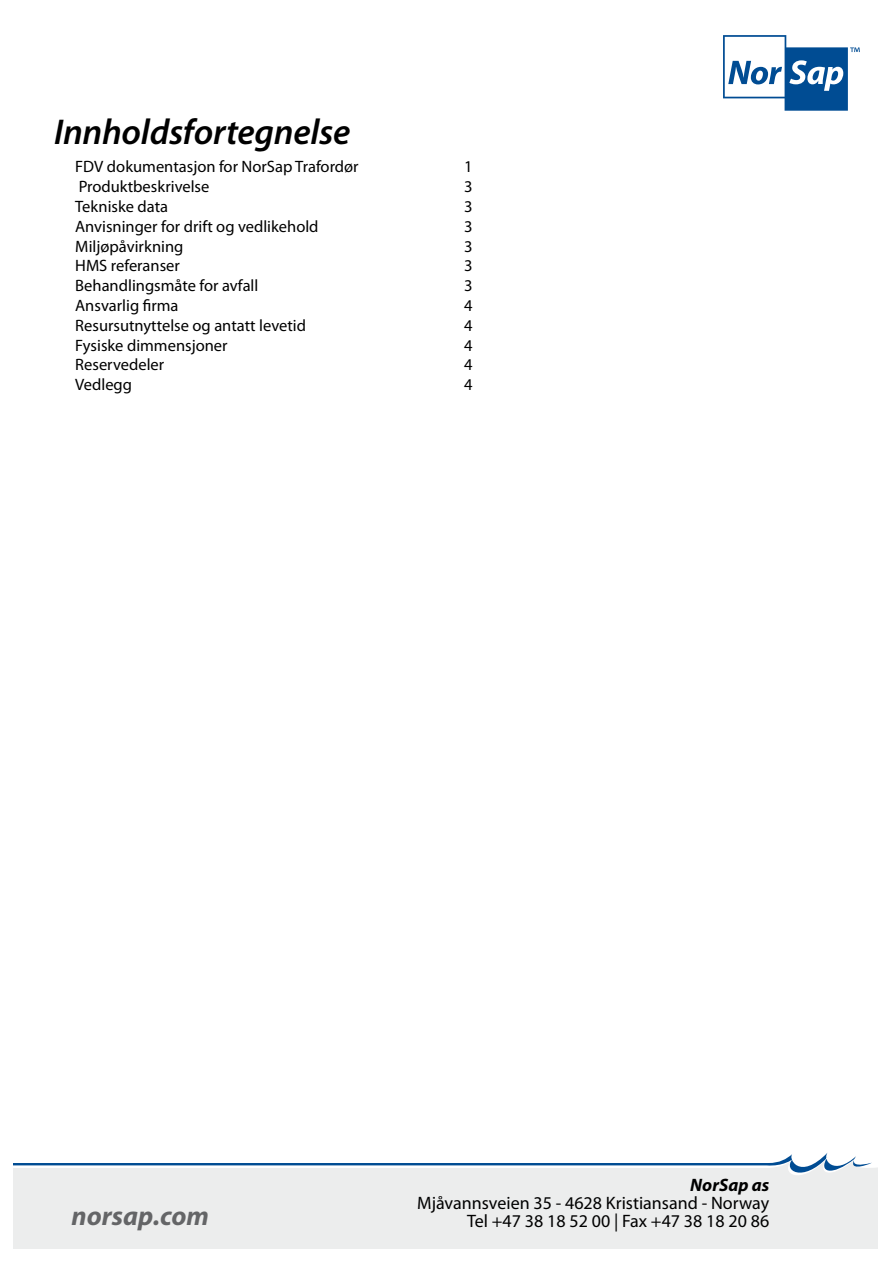
<style>
.page{position:relative;width:893px;height:1263px;background:#fff}
.page>*{position:absolute;margin:0;border:0;box-sizing:border-box;transform-origin:0 0}
.TOC_Overskrift{font:italic 600 36px "Myriad Pro";letter-spacing:-.005em;color:#000}
.t1{font:italic 700 35.7px "Myriad Pro";color:#646567}
.t2{font:italic 700 27px "Myriad Pro";color:#646567}
.t3{font:18px "Myriad Pro";color:#000}
.t4{font:italic 700 18px "Myriad Pro";color:#000}
.t5{font:16.5px "Myriad Pro";color:#000}
</style>
<div class="page">
<div style="left:14px;top:1168px;width:864px;height:80px;background:#eceded"></div>
<svg style="left:14px;top:1153px;width:858px;height:30px"></svg>
<svg style="left:723px;top:35px;width:137px;height:76px"></svg>
<div style="left:46px;top:1194px;width:220px;height:48px;background:#eceded"></div>
<p class="TOC_Overskrift" style="left:54px;top:109px;width:298px">Innholdsfortegnelse</p>
<p class="t5" style="left:75px;top:157px;width:285px">FDV dokumentasjon for NorSap Trafordør</p>
<p class="t5" style="left:464px;top:157px;width:10px">1</p>
<p class="t5" style="left:79px;top:176px;width:132px">Produktbeskrivelse</p>
<p class="t5" style="left:464px;top:176px;width:10px">3</p>
<p class="t5" style="left:75px;top:196px;width:94px">Tekniske data</p>
<p class="t5" style="left:464px;top:196px;width:10px">3</p>
<p class="t5" style="left:75px;top:216px;width:245px">Anvisninger for drift og vedlikehold</p>
<p class="t5" style="left:464px;top:216px;width:10px">3</p>
<p class="t5" style="left:75px;top:236px;width:110px">Miljøpåvirkning</p>
<p class="t5" style="left:464px;top:236px;width:10px">3</p>
<p class="t5" style="left:75px;top:256px;width:106px">HMS referanser</p>
<p class="t5" style="left:464px;top:256px;width:10px">3</p>
<p class="t5" style="left:75px;top:275px;width:185px">Behandlingsmåte for avfall</p>
<p class="t5" style="left:464px;top:275px;width:10px">3</p>
<p class="t5" style="left:75px;top:295px;width:105px">Ansvarlig firma</p>
<p class="t5" style="left:464px;top:295px;width:10px">4</p>
<p class="t5" style="left:75px;top:315px;width:232px">Resursutnyttelse og antatt levetid</p>
<p class="t5" style="left:464px;top:315px;width:10px">4</p>
<p class="t5" style="left:75px;top:335px;width:154px">Fysiske dimmensjoner</p>
<p class="t5" style="left:464px;top:335px;width:10px">4</p>
<p class="t5" style="left:75px;top:355px;width:90px">Reservedeler</p>
<p class="t5" style="left:464px;top:355px;width:10px">4</p>
<p class="t5" style="left:75px;top:374px;width:58px">Vedlegg</p>
<p class="t5" style="left:464px;top:374px;width:10px">4</p>
<p class="t4" style="left:690px;top:1173px;width:81px">NorSap as</p>
<p class="t3" style="left:417px;top:1192px;width:354px">Mjåvannsveien 35 - 4628 Kristiansand - Norway</p>
<h2 class="t1" style="left:68px;top:1192px;width:183px">norsap.com</h2>
<p class="t3" style="left:467px;top:1210px;width:304px">Tel +47 38 18 52 00 | Fax +47 38 18 20 86</p>
<h3 class="t2" style="left:72px;top:1198px;width:139px">norsap.com</h3>
</div>
